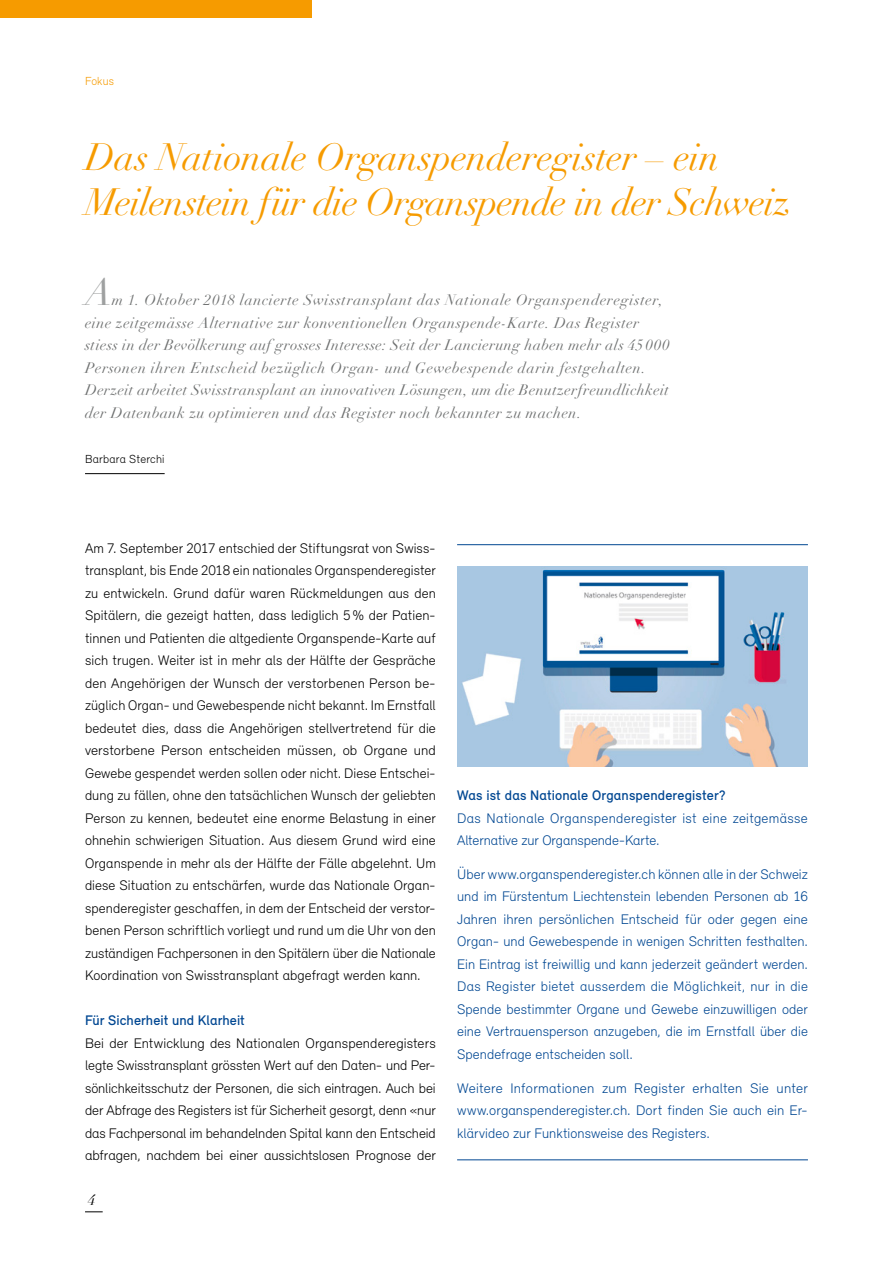
<style>
.page{position:relative;width:893px;height:1263px;background:#fff}
.page>*{position:absolute;margin:0;border:0;box-sizing:border-box;transform-origin:0 0}
.t1{font:italic 37.5px/45px "Didot LT";letter-spacing:-.02em;color:#f69b00}
.t2{font:italic 37.5px "Didot LT";color:#9ea0a0}
.t3{font:italic 15px/22.5px "Didot LT";letter-spacing:.03em;color:#6e7070}
.t4{font:italic 15px "Didot LT";color:#000}
.t5{font:300 14.25px/22.5px "Relevant";letter-spacing:-.005em;color:#000;text-align:justify}
.t6{font:300 14.25px/22.5px "Relevant";letter-spacing:.005em;color:#004792;text-align:justify}
.t7{font:500 14.25px "Relevant";letter-spacing:.01em;color:#004792}
.t8{font:300 12px "Relevant";letter-spacing:.015em;color:#000}
.t9{font:300 12px "Relevant";letter-spacing:.01em;color:#f69b00}
</style>
<div class="page">
<svg style="left:85px;top:1211px;width:18px;height:1px"></svg>
<hr style="left:85px;top:473px;width:80px;height:1px;background:#000">
<hr style="left:457px;top:1159px;width:351px;height:1px;background:#004792">
<img style="left:457px;top:566px;width:351px;height:200px">
<div style="left:0;top:0;width:312px;height:17px;background:#f69b00"></div>
<hr style="left:457px;top:544px;width:351px;height:1px;background:#004792">
<p class="t9" style="left:85px;top:74px;width:30px">Fokus</p>
<h1 class="t1" style="left:85px;top:135px;width:707px">Das Nationale Organspenderegister – ein<br>Meilenstein für die Organspende in der Schweiz</h1>
<h1 class="t2" style="left:85px;top:270px;width:29px">A</h1>
<p class="t3" style="left:85px;top:289px;width:586px;text-indent:27px">m 1. Oktober 2018 lancierte Swisstransplant das Nationale Organspenderegister, eine zeitgemässe Alternative zur konventionellen Organspende-Karte. Das Register stiess in der Bevölkerung auf grosses Interesse: Seit der Lancierung haben mehr als 45 000<br>Personen ihren Entscheid bezüglich Organ- und Gewebespende darin festgehalten.<br>Derzeit arbeitet Swisstransplant an innovativen Lösungen, um die Benutzerfreundlichkeit der Datenbank zu optimieren und das Register noch bekannter zu machen.</p>
<p class="t8" style="left:85px;top:451px;width:81px">Barbara Sterchi</p>
<p class="t5" style="left:85px;top:536px;width:352px">Am 7. September 2017 entschied der Stiftungsrat von Swiss&shy;transplant, bis Ende 2018 ein nationales Organspenderegister zu entwickeln. Grund dafür waren Rückmeldungen aus den Spitälern, die gezeigt hatten, dass lediglich 5% der Patien&shy;tinnen und Patienten die altgediente Organspende-Karte auf sich trugen. Weiter ist in mehr als der Hälfte der Gespräche den Angehörigen der Wunsch der verstorbenen Person be&shy;züglich Organ- und Gewebespende nicht bekannt. Im Ernstfall bedeutet dies, dass die Angehörigen stellvertretend für die verstorbene Person entscheiden müssen, ob Organe und Gewebe gespendet werden sollen oder nicht. Diese Entschei&shy;dung zu fällen, ohne den tatsächlichen Wunsch der geliebten Person zu kennen, bedeutet eine enorme Belastung in einer ohnehin schwierigen Situation. Aus diesem Grund wird eine Organspende in mehr als der Hälfte der Fälle abgelehnt. Um diese Situation zu entschärfen, wurde das Nationale Organ&shy;spenderegister geschaffen, in dem der Entscheid der verstor&shy;benen Person schriftlich vorliegt und rund um die Uhr von den zuständigen Fachpersonen in den Spitälern über die Nationale Koordination von Swisstransplant abgefragt werden kann.</p>
<p class="t7" style="left:85px;top:1012px;width:161px">Für Sicherheit und Klarheit</p>
<p class="t5" style="left:85px;top:1031px;width:352px">Bei der Entwicklung des Nationalen Organspenderegisters legte Swisstransplant grössten Wert auf den Daten- und Per&shy;sönlichkeitsschutz der Personen, die sich eintragen. Auch bei der Abfrage des Registers ist für Sicherheit gesorgt, denn «nur das Fachpersonal im behandelnden Spital kann den Entscheid abfragen, nachdem bei einer aussichtslosen Prognose der</p>
<p class="t4" style="left:88px;top:1191px;width:9px">4</p>
<p class="t7" style="left:457px;top:787px;width:270px">Was ist das Nationale Organspenderegister?</p>
<p class="t6" style="left:457px;top:806px;width:352px">Das Nationale Organspenderegister ist eine zeitgemässe<br>Alternative zur Organspende-Karte.</p>
<p class="t6" style="left:457px;top:863px;width:352px">Über www.organspenderegister.ch können alle in der Schweiz und im Fürstentum Liechtenstein lebenden Personen ab 16<br>Jahren ihren persönlichen Entscheid für oder gegen eine Organ- und Gewebespende in wenigen Schritten festhalten.<br>Ein Eintrag ist freiwillig und kann jederzeit geändert werden.<br>Das Register bietet ausserdem die Möglichkeit, nur in die Spende bestimmter Organe und Gewebe einzuwilligen oder eine Vertrauensperson anzugeben, die im Ernstfall über die Spendefrage entscheiden soll.</p>
<p class="t6" style="left:457px;top:1076px;width:352px">Weitere Informationen zum Register erhalten Sie unter www.organspenderegister.ch. Dort finden Sie auch ein Er&shy;klärvideo zur Funktionsweise des Registers.</p>
</div>
